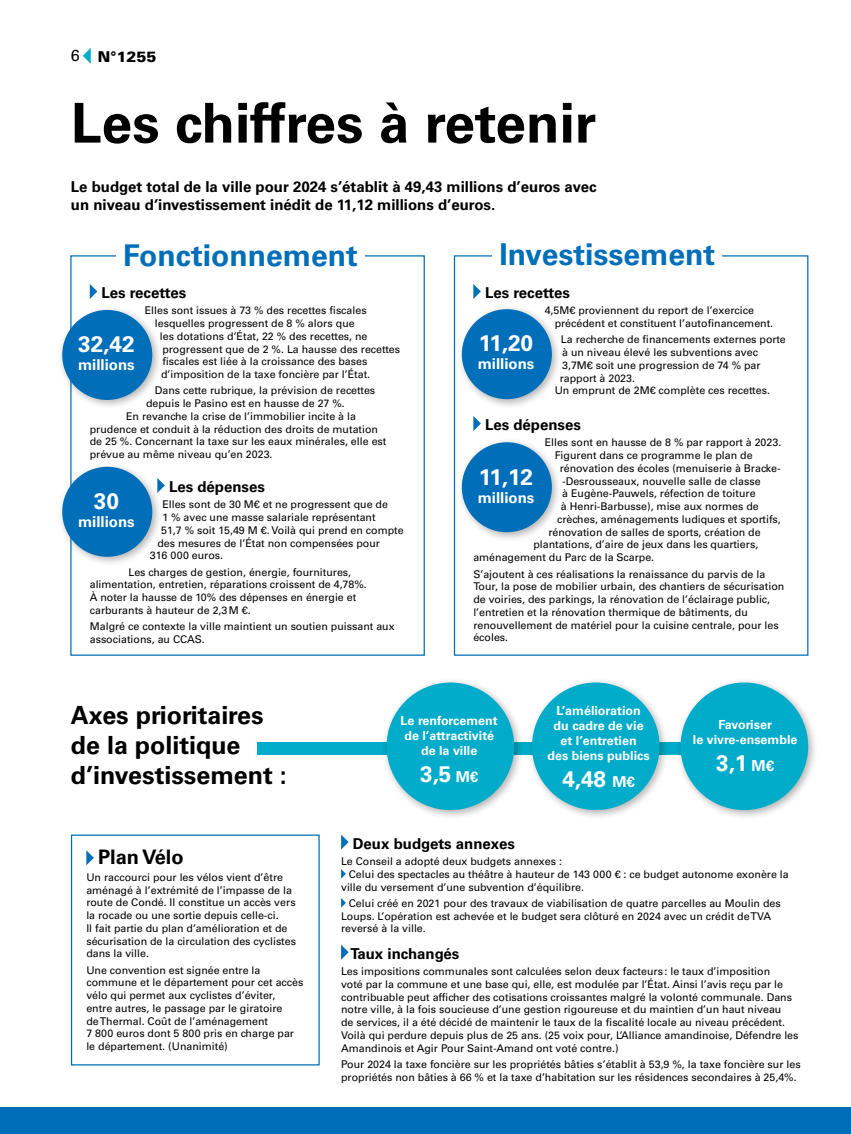
<style>
.page{position:relative;width:851px;height:1134px;background:#fff}
.page>*{position:absolute;margin:0;border:0;box-sizing:border-box;transform-origin:0 0}
.t1{font:700 55px "Univers LT Std";color:#000}
.t2{font:700 30px "Univers LT Std";color:#006eb8}
.t3{font:700 25px/30px "Univers LT Std";color:#000}
.t4{font:700 22.5px "Univers LT Std";color:#fff}
.t5{font:700 20px "Univers LT Std";color:#000}
.t6{font:700 15px/18px "Univers LT Std";color:#000}
.t7{font:700 15px "Univers LT Std";color:#fff}
.t8{font:900 15px "Univers 75";color:#000}
.t9{font:700 12.5px/15px "Univers LT Std";color:#fff;text-align:center}
.t10{font:10.62px/12.8px "Univers LT Std";color:#000}
.s1{font-family:"Univers LT Std";font-weight:400;font-size:16px}
.s2{font-size:15px}
</style>
<div class="page">
<svg style="left:83px;top:48px;width:8px;height:16px"></svg>
<div style="left:0;top:1107px;width:850px;height:27px;background:#006eb8"></div>
<svg style="left:341px;top:834px;width:7px;height:15px"></svg>
<svg style="left:341px;top:869px;width:5px;height:10px"></svg>
<svg style="left:341px;top:898px;width:5px;height:10px"></svg>
<svg style="left:90px;top:284px;width:7px;height:15px"></svg>
<svg style="left:473px;top:284px;width:8px;height:15px"></svg>
<svg style="left:473px;top:416px;width:8px;height:15px"></svg>
<svg style="left:162px;top:482px;width:3px;height:7px"></svg>
<div style="left:57px;top:305px;width:105px;height:105px;background:#000;opacity:.3"></div>
<div style="left:62px;top:310px;width:90px;height:90px;background:#006eb8;border-radius:50%"></div>
<div style="left:57px;top:462px;width:105px;height:105px;background:#000;opacity:.3"></div>
<div style="left:62px;top:467px;width:90px;height:90px;background:#006eb8;border-radius:50%"></div>
<div style="left:457px;top:304px;width:104px;height:105px;background:#000;opacity:.3"></div>
<div style="left:462px;top:309px;width:90px;height:90px;background:#006eb8;border-radius:50%"></div>
<div style="left:457px;top:437px;width:104px;height:105px;background:#000;opacity:.3"></div>
<div style="left:462px;top:442px;width:90px;height:90px;background:#006eb8;border-radius:50%"></div>
<div style="left:257px;top:742px;width:461px;height:12px;background:#00acc9"></div>
<div style="left:527px;top:677px;width:142px;height:143px;background:#000;opacity:.3"></div>
<div style="left:532px;top:682px;width:127px;height:128px;background:#00acc9;border-radius:50%"></div>
<div style="left:675px;top:677px;width:143px;height:143px;background:#000;opacity:.3"></div>
<div style="left:680px;top:682px;width:128px;height:128px;background:#00acc9;border-radius:50%"></div>
<div style="left:381px;top:677px;width:143px;height:143px;background:#000;opacity:.3"></div>
<div style="left:386px;top:682px;width:128px;height:128px;background:#00acc9;border-radius:50%"></div>
<svg style="left:86px;top:850px;width:8px;height:15px"></svg>
<div style="left:71px;top:834px;width:248px;height:231px;border:1px solid #006eb8"></div>
<svg style="left:341px;top:945px;width:7px;height:15px"></svg>
<h3 class="t8" style="left:71px;top:47px;width:87px"><span class="s1">6</span> N°1255</h3>
<h1 class="t1" style="left:71px;top:91px;width:526px">Les chiffres à retenir</h1>
<h3 class="t6" style="left:71px;top:178px;width:527px">Le budget total de la ville pour 2024 s’établit à 49,43 millions d’euros avec un niveau d’investissement inédit de 11,12 millions d’euros.</h3>
<h2 class="t2" style="left:123px;top:238px;width:236px">Fonctionnement</h2>
<h3 class="t6" style="left:101px;top:284px;width:86px">Les recettes</h3>
<p class="t10" style="left:145px;top:304px;width:223px">Elles sont issues à 73 % des recettes fiscales</p>
<p class="t10" style="left:155px;top:317px;width:201px">lesquelles progressent de 8 % alors que</p>
<p class="t10" style="left:160px;top:330px;width:209px">les dotations d’État, 22 % des recettes, ne</p>
<p class="t10" style="left:162px;top:343px;width:239px">progressent que de 2 %. La hausse des recettes</p>
<p class="t10" style="left:162px;top:355px;width:206px">fiscales est liée à la croissance des bases</p>
<p class="t10" style="left:161px;top:368px;width:211px">d’imposition de la taxe foncière par l’État.</p>
<p class="t10" style="left:155px;top:384px;width:222px">Dans cette rubrique, la prévision de recettes</p>
<p class="t10" style="left:146px;top:397px;width:200px">depuis le Pasino est en hausse de 27 %.</p>
<p class="t10" style="left:126px;top:410px;width:231px">En revanche la crise de l’immobilier incite à la</p>
<p class="t10" style="left:90px;top:423px;width:290px">prudence et conduit à la réduction des droits de mutation</p>
<p class="t10" style="left:90px;top:435px;width:298px">de 25 %. Concernant la taxe sur les eaux minérales, elle est</p>
<p class="t10" style="left:90px;top:448px;width:184px">prévue au même niveau qu’en 2023.</p>
<h3 class="t4" style="left:78px;top:331px;width:58px">32,42</h3>
<h3 class="t7" style="left:78px;top:356px;width:58px">millions</h3>
<h3 class="t6" style="left:169px;top:478px;width:97px">Les dépenses</h3>
<p class="t10" style="left:162px;top:498px;width:227px">Elles sont de 30 M€ et ne progressent que de</p>
<p class="t10" style="left:162px;top:511px;width:215px">1 % avec une masse salariale représentant</p>
<p class="t10" style="left:161px;top:524px;width:244px">51,7 % soit 15,49 M €. Voilà qui prend en compte</p>
<p class="t10" style="left:157px;top:537px;width:224px">des mesures de l’État non compensées pour</p>
<p class="t10" style="left:150px;top:549px;width:75px">316 000 euros.</p>
<p class="t10" style="left:90px;top:566px;width:278px;text-indent:39px">Les charges de gestion, énergie, fournitures, alimentation, entretien, réparations croissent de 4,78%.<br>À noter la hausse de 10% des dépenses en énergie et carburants à hauteur de 2,3M €.</p>
<p class="t10" style="left:90px;top:620px;width:306px">Malgré ce contexte la ville maintient un soutien puissant aux associations, au CCAS.</p>
<h3 class="t4" style="left:94px;top:488px;width:27px">30</h3>
<h3 class="t7" style="left:78px;top:513px;width:58px">millions</h3>
<h2 class="t2" style="left:499px;top:237px;width:217px">Investissement</h2>
<h3 class="t6" style="left:485px;top:284px;width:86px">Les recettes</h3>
<p class="t10" style="left:554px;top:304px;width:220px;text-indent:-10px">4,5M€ proviennent du report de l’exercice précédent et constituent l’autofinancement.</p>
<p class="t10" style="left:561px;top:333px;width:226px">La recherche de financements externes porte</p>
<p class="t10" style="left:562px;top:346px;width:197px">à un niveau élevé les subventions avec</p>
<p class="t10" style="left:562px;top:359px;width:200px">3,7M€ soit une progression de 74 % par</p>
<p class="t10" style="left:559px;top:372px;width:77px">rapport à 2023.</p>
<p class="t10" style="left:554px;top:384px;width:217px">Un emprunt de 2M€ complète ces recettes.</p>
<h3 class="t6" style="left:485px;top:416px;width:97px">Les dépenses</h3>
<p class="t10" style="left:544px;top:436px;width:238px">Elles sont en hausse de 8 % par rapport à 2023.</p>
<p class="t10" style="left:554px;top:449px;width:199px">Figurent dans ce programme le plan de</p>
<p class="t10" style="left:559px;top:462px;width:222px">rénovation des écoles (menuiserie à Bracke-</p>
<p class="t10" style="left:562px;top:475px;width:200px">-Desrousseaux, nouvelle salle de classe</p>
<p class="t10" style="left:562px;top:487px;width:195px">à Eugène-Pauwels, réfection de toiture</p>
<p class="t10" style="left:561px;top:500px;width:199px">à Henri-Barbusse), mise aux normes de</p>
<p class="t10" style="left:557px;top:513px;width:225px">crèches, aménagements ludiques et sportifs,</p>
<p class="t10" style="left:548px;top:526px;width:214px">rénovation de salles de sports, création de</p>
<p class="t10" style="left:533px;top:538px;width:226px">plantations, d’aire de jeux dans les quartiers,</p>
<p class="t10" style="left:473px;top:551px;width:182px">aménagement du Parc de la Scarpe.</p>
<p class="t10" style="left:473px;top:567px;width:312px">S’ajoutent à ces réalisations la renaissance du parvis de la Tour, la pose de mobilier urbain, des chantiers de sécurisation de voiries, des parkings, la rénovation de l’éclairage public, l’entretien et la rénovation thermique de bâtiments, du renouvellement de matériel pour la cuisine centrale, pour les écoles.</p>
<h3 class="t4" style="left:479px;top:330px;width:56px">11,20</h3>
<h3 class="t7" style="left:477px;top:355px;width:58px">millions</h3>
<h3 class="t4" style="left:479px;top:463px;width:56px">11,12</h3>
<h3 class="t7" style="left:477px;top:488px;width:58px">millions</h3>
<h3 class="t3" style="left:71px;top:700px;width:217px">Axes prioritaires de la politique d’investissement :</h3>
<p class="t9" style="left:547px;top:703px;width:104px">L’amélioration du cadre de vie et l’entretien<br>des biens publics</p>
<p class="t9" style="left:400px;top:713px;width:99px">Le renforcement de l’attractivité de la ville</p>
<h3 class="t4" style="left:420px;top:761px;width:59px">3,5 <span class="s2">M€</span></h3>
<h3 class="t4" style="left:562px;top:766px;width:74px">4,48 <span class="s2">M€</span></h3>
<p class="t9" style="left:692px;top:717px;width:106px">Favoriser<br>le vivre-ensemble</p>
<h3 class="t4" style="left:716px;top:750px;width:59px">3,1 <span class="s2">M€</span></h3>
<h3 class="t5" style="left:98px;top:846px;width:87px">Plan Vélo</h3>
<p class="t10" style="left:86px;top:871px;width:211px">Un raccourci pour les vélos vient d’être aménagé à l’extrémité de l’impasse de la route de Condé. Il constitue un accès vers la rocade ou une sortie depuis celle-ci.<br>Il fait partie du plan d’amélioration et de sécurisation de la circulation des cyclistes dans la ville.</p>
<p class="t10" style="left:86px;top:963px;width:218px">Une convention est signée entre la commune et le département pour cet accès vélo qui permet aux cyclistes d’éviter, entre autres, le passage par le giratoire<br>de Thermal. Coût de l’aménagement<br>7 800 euros dont 5 800 pris en charge par le département. (Unanimité)</p>
<h3 class="t6" style="left:353px;top:834px;width:163px">Deux budgets annexes</h3>
<p class="t10" style="left:341px;top:855px;width:222px">Le Conseil a adopté deux budgets annexes :</p>
<p class="t10" style="left:349px;top:868px;width:441px">Celui des spectacles au théâtre à hauteur de 143 000 € : ce budget autonome exonère la</p>
<p class="t10" style="left:341px;top:880px;width:244px">ville du versement d’une subvention d’équilibre.</p>
<p class="t10" style="left:341px;top:897px;width:441px;text-indent:8px">Celui créé en 2021 pour des travaux de viabilisation de quatre parcelles au Moulin des<br>Loups. L’opération est achevée et le budget sera clôturé en 2024 avec un crédit de TVA reversé à la ville.</p>
<h3 class="t6" style="left:350px;top:945px;width:110px">Taux inchangés</h3>
<p class="t10" style="left:341px;top:965px;width:459px">Les impositions communales sont calculées selon deux facteurs : le taux d’imposition<br>voté par la commune et une base qui, elle, est modulée par l’État. Ainsi l’avis reçu par le contribuable peut afficher des cotisations croissantes malgré la volonté communale. Dans notre ville, à la fois soucieuse d’une gestion rigoureuse et du maintien d’un haut niveau<br>de services, il a été décidé de maintenir le taux de la fiscalité locale au niveau précédent.<br>Voilà qui perdure depuis plus de 25 ans. (25 voix pour, L’Alliance amandinoise, Défendre les Amandinois et Agir Pour Saint-Amand ont voté contre.)</p>
<p class="t10" style="left:341px;top:1058px;width:461px">Pour 2024 la taxe foncière sur les propriétés bâties s’établit à 53,9 %, la taxe foncière sur les propriétés non bâties à 66 % et la taxe d’habitation sur les résidences secondaires à 25,4%.</p>
</div>
